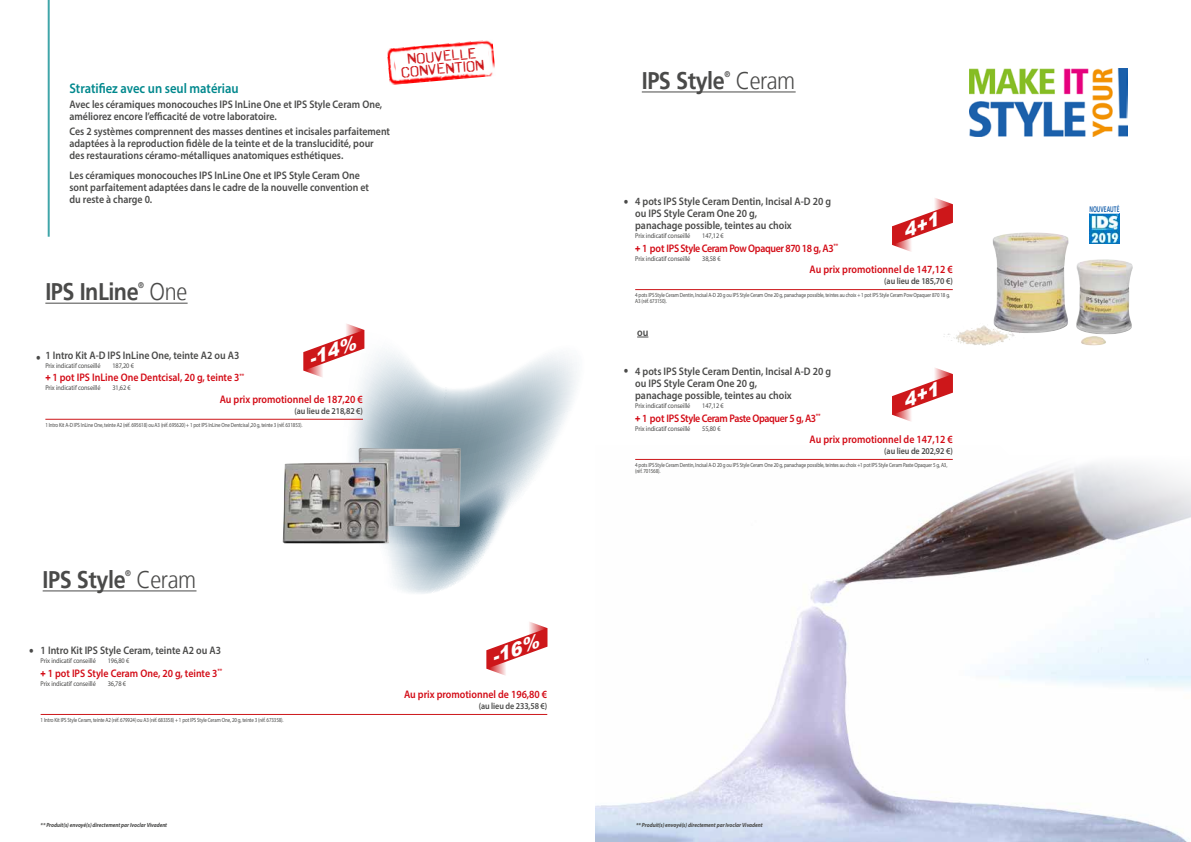
<style>
.page{position:relative;width:1191px;height:842px;background:#fff}
.page>*{position:absolute;margin:0;border:0;box-sizing:border-box;transform-origin:0 0}
.t1{font:700 24px "Frutiger";letter-spacing:-.02em;color:#4a4a49;scale:.9 1}
.t2{font:300 24px "Frutiger";letter-spacing:-.02em;color:#4a4a49;scale:.9 1}
.t3{font:italic 900 18.4px "Arial";color:#fff}
.t4{font:600 16.2px "Myriad Pro";color:#4a4a49;scale:.9 1}
.t5{font:15.3px/12.6px "Octin Spraypaint A Rg";color:#cd171a;text-align:center;scale:1.1 1}
.t6{font:600 14px "Myriad Pro";color:#00888d;scale:.9 1}
.t7{font:600 11px/12px "Myriad Pro";color:#4a4a49;scale:.9 1}
.t8{font:600 11px "Myriad Pro";color:#d30b16;scale:.9 1}
.t9{font:600 11px "Myriad Pro";letter-spacing:-.035em;color:#d30b16;scale:.9 1}
.t10{font:600 9px "Myriad Pro";letter-spacing:-.01em;color:#4a4a49;scale:.9 1}
.t11{font:700 8.2px "Frutiger";color:#4a4a49;scale:.9 1}
.t12{font:700 8px "Frutiger";color:#1961ac;scale:.62 1}
.t13{font:7px "Myriad Pro";letter-spacing:-.01em;color:#4a4a49;scale:.9 1}
.t14{font:6px/6px "Myriad Pro";letter-spacing:-.02em;color:#4a4a49;scale:.83 1}
.t15{font:italic 700 6px "Myriad Pro";letter-spacing:-.01em;color:#4a4a49;scale:.9 1}
.s1{font-family:"Impact";font-weight:400}
</style>
<div class="page">
<svg style="left:280px;top:331px;width:297px;height:213px"></svg>
<svg style="left:344px;top:475px;width:168px;height:119px"></svg>
<img style="left:976px;top:232px;width:156px;height:103px">
<img style="left:595px;top:458px;width:596px;height:384px">
<hr style="left:642px;top:92px;width:153px;height:1px;background:#4a4a49">
<hr style="left:635px;top:289px;width:317px;height:1px;background:#cd171a">
<hr style="left:635px;top:459px;width:317px;height:1px;background:#cd171a">
<svg style="left:486px;top:622px;width:61px;height:53px"></svg>
<hr style="left:41px;top:714px;width:506px;height:1px;background:#cd171a">
<img style="left:387px;top:40px;width:108px;height:45px">
<svg style="left:394px;top:46px;width:96px;height:33px"></svg>
<img style="left:969px;top:68px;width:158px;height:69px">
<img style="left:1089px;top:214px;width:30px;height:29px">
<hr style="left:43px;top:591px;width:153px;height:1px;background:#4a4a49">
<hr style="left:45px;top:303px;width:143px;height:1px;background:#4a4a49">
<svg style="left:303px;top:324px;width:61px;height:54px"></svg>
<hr style="left:45px;top:419px;width:318px;height:1px;background:#cd171a">
<img style="left:282px;top:448px;width:179px;height:95px">
<hr style="left:48px;top:0;width:2px;height:237px;background:#00888d">
<svg style="left:892px;top:198px;width:60px;height:54px"></svg>
<svg style="left:892px;top:368px;width:60px;height:53px"></svg>
<p class="t6" style="left:69px;top:79px;width:190px">Stratifiez avec un seul matériau</p>
<p class="t7" style="left:69px;top:98px;width:349px">Avec les céramiques monocouches IPS InLine One et IPS Style Ceram One, améliorez encore l’efficacité de votre laboratoire.</p>
<p class="t7" style="left:69px;top:125px;width:358px">Ces 2 systèmes comprennent des masses dentines et incisales parfaitement adaptées à la reproduction fidèle de la teinte et de la translucidité, pour des restaurations céramo-métalliques anatomiques esthétiques.</p>
<p class="t7" style="left:69px;top:169px;width:334px">Les céramiques monocouches IPS InLine One et IPS Style Ceram One sont parfaitement adaptées dans le cadre de la nouvelle convention et du reste à charge 0.</p>
<h3 class="t5" style="left:399px;top:53px;width:78px;rotate:-5deg">NOUVELLE<br>CONVENTION</h3>
<h1 class="t1" style="left:45px;top:278px;width:105px">IPS InLine</h1>
<p class="t11" style="left:138px;top:281px;width:8px">®</p>
<h1 class="t2" style="left:150px;top:278px;width:43px">One</h1>
<p class="t7" style="left:45px;top:349px;width:217px">1 Intro Kit A-D IPS InLine One, teinte A2 ou A3</p>
<p class="t13" style="left:45px;top:361px;width:63px">Prix indicatif conseillé</p>
<p class="t13" style="left:112px;top:361px;width:25px">187,20 €</p>
<h3 class="t4" style="left:36px;top:347px;width:7px">•</h3>
<h2 class="t3" style="left:304px;top:347px;width:51px;rotate:-20deg">-14%</h2>
<p class="t8" style="left:45px;top:371px;width:223px"><span class="s1">+</span> 1 pot IPS InLine One Dentcisal, 20 g, teinte 3<sup>**</sup></p>
<p class="t13" style="left:45px;top:384px;width:63px">Prix indicatif conseillé</p>
<p class="t13" style="left:112px;top:384px;width:22px">31,62 €</p>
<p class="t8" style="left:220px;top:392px;width:161px">Au prix promotionnel de 187,20 €</p>
<p class="t10" style="left:294px;top:405px;width:78px">(au lieu de 218,82 €)</p>
<p class="t14" style="left:45px;top:421px;width:311px">1 Intro Kit A-D IPS InLine One, teinte A2 (réf. 695618) ou A3 (réf. 695620) + 1 pot IPS InLine One Dentcisal ,20 g, teinte 3 (réf. 631853).</p>
<h1 class="t1" style="left:43px;top:565px;width:94px">IPS Style</h1>
<p class="t11" style="left:125px;top:568px;width:8px">®</p>
<h1 class="t2" style="left:137px;top:566px;width:68px">Ceram</h1>
<p class="t7" style="left:41px;top:644px;width:202px">1 Intro Kit IPS Style Ceram, teinte A2 ou A3</p>
<p class="t13" style="left:41px;top:656px;width:63px">Prix indicatif conseillé</p>
<p class="t13" style="left:108px;top:656px;width:25px">196,80 €</p>
<p class="t8" style="left:41px;top:666px;width:203px"><span class="s1">+</span> 1 pot IPS Style Ceram One, 20 g, teinte 3<sup>**</sup></p>
<p class="t13" style="left:41px;top:679px;width:63px">Prix indicatif conseillé</p>
<p class="t13" style="left:108px;top:679px;width:22px">36,78 €</p>
<h3 class="t4" style="left:29px;top:639px;width:7px">•</h3>
<p class="t14" style="left:41px;top:717px;width:294px">1 Intro Kit IPS Style Ceram, teinte A2 (réf. 679924) ou A3 (réf. 683358) + 1 pot IPS Style Ceram One, 20 g, teinte 3 (réf. 673358).</p>
<h2 class="t3" style="left:487px;top:645px;width:51px;rotate:-20deg">-16%</h2>
<p class="t8" style="left:404px;top:687px;width:161px">Au prix promotionnel de 196,80 €</p>
<p class="t10" style="left:479px;top:700px;width:78px">(au lieu de 233,58 €)</p>
<h1 class="t1" style="left:642px;top:66px;width:94px">IPS Style</h1>
<p class="t11" style="left:724px;top:70px;width:8px">®</p>
<h1 class="t2" style="left:735px;top:67px;width:68px">Ceram</h1>
<p class="t7" style="left:635px;top:195px;width:219px">4 pots IPS Style Ceram Dentin, Incisal A-D 20 g ou IPS Style Ceram One 20 g,<br>panachage possible, teintes au choix</p>
<p class="t13" style="left:635px;top:231px;width:63px">Prix indicatif conseillé</p>
<p class="t13" style="left:702px;top:231px;width:25px">147,12 €</p>
<p class="t9" style="left:635px;top:241px;width:227px"><span class="s1">+</span> 1 pot IPS Style Ceram Pow Opaquer 870 18 g, A3<sup>**</sup></p>
<p class="t13" style="left:635px;top:254px;width:63px">Prix indicatif conseillé</p>
<p class="t13" style="left:702px;top:254px;width:22px">38,58 €</p>
<p class="t8" style="left:809px;top:262px;width:161px">Au prix promotionnel de 147,12 €</p>
<p class="t10" style="left:884px;top:275px;width:78px">(au lieu de 185,70 €)</p>
<p class="t14" style="left:635px;top:292px;width:381px">4 pots IPS Style Ceram Dentin, Incisal A-D 20 g ou IPS Style Ceram One 20 g, panachage possible, teintes au choix + 1 pot IPS Style Ceram Pow Opaquer 870 18 g,<br>A3 (réf. 673150).</p>
<h3 class="t4" style="left:624px;top:190px;width:7px">•</h3>
<p class="t7" style="left:637px;top:326px;width:14px">ou</p>
<p class="t7" style="left:635px;top:365px;width:219px">4 pots IPS Style Ceram Dentin, Incisal A-D 20 g ou IPS Style Ceram One 20 g,<br>panachage possible, teintes au choix</p>
<p class="t13" style="left:635px;top:401px;width:63px">Prix indicatif conseillé</p>
<p class="t13" style="left:702px;top:401px;width:25px">147,12 €</p>
<p class="t9" style="left:635px;top:411px;width:208px"><span class="s1">+</span> 1 pot IPS Style Ceram Paste Opaquer 5 g, A3<sup>**</sup></p>
<p class="t13" style="left:635px;top:424px;width:63px">Prix indicatif conseillé</p>
<p class="t13" style="left:702px;top:424px;width:22px">55,80 €</p>
<p class="t8" style="left:809px;top:432px;width:161px">Au prix promotionnel de 147,12 €</p>
<p class="t10" style="left:884px;top:445px;width:78px">(au lieu de 202,92 €)</p>
<p class="t14" style="left:635px;top:462px;width:378px">4 pots IPS Style Ceram Dentin, Incisal A-D 20 g ou IPS Style Ceram One 20 g, panachage possible, teintes au choix +1 pot IPS Style Ceram Paste Opaquer 5 g, A3, (réf. 701568).</p>
<h3 class="t4" style="left:624px;top:360px;width:7px">•</h3>
<p class="t15" style="left:41px;top:821px;width:142px">** Produit(s) envoyé(s) directement par Ivoclar Vivadent</p>
<p class="t15" style="left:636px;top:821px;width:142px">** Produit(s) envoyé(s) directement par Ivoclar Vivadent</p>
<p class="t12" style="left:1089px;top:205px;width:50px">NOUVEAUTÉ</p>
</div>
